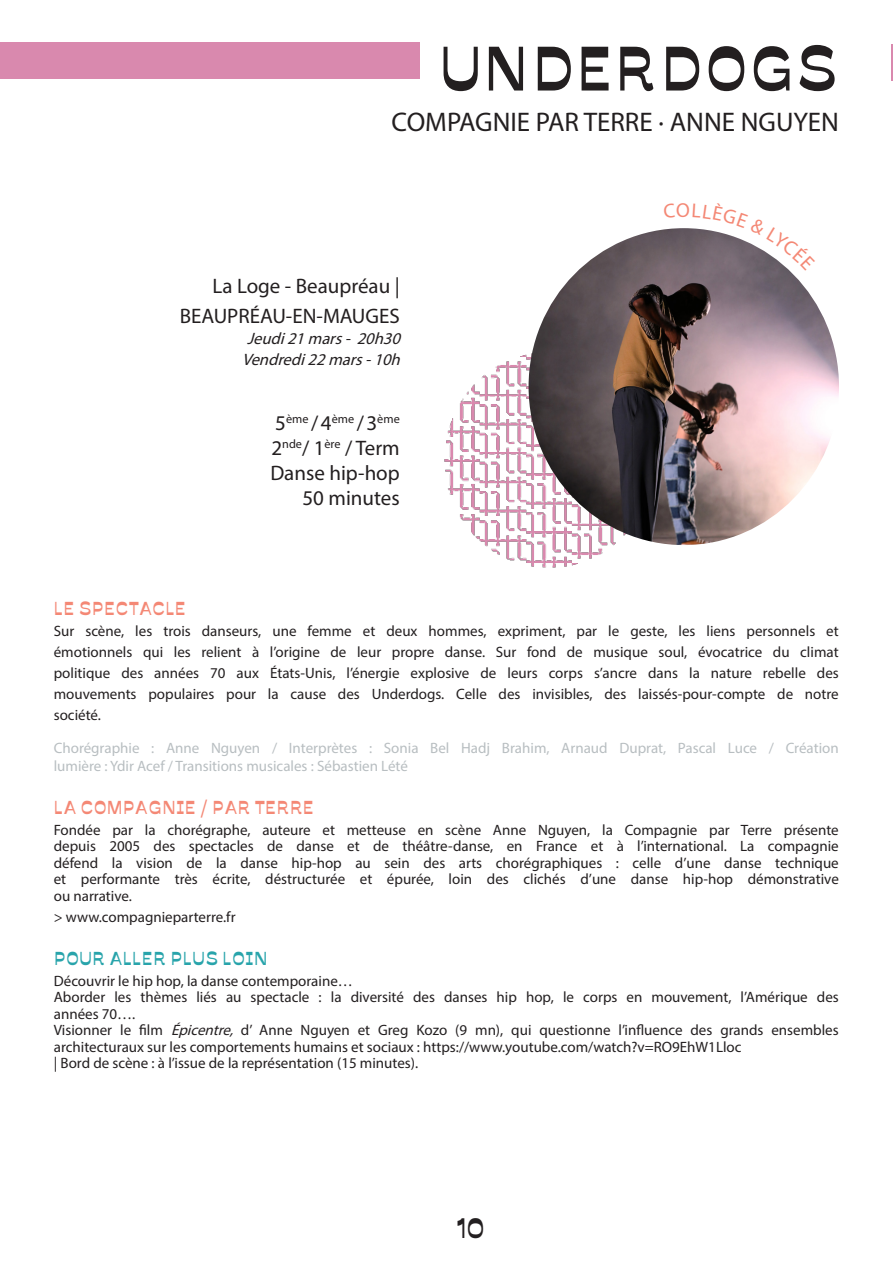
<style>
.page{position:relative;width:893px;height:1263px;background:#fff}
.page>*{position:absolute;margin:0;border:0;box-sizing:border-box;transform-origin:0 0}
.t1{font:60px "Savate";color:#231f20}
.t2{font:27px "Myriad Pro";color:#231f20}
.t3{font:27px "Savate";color:#231f20}
.t4{font:21px "Myriad Pro";color:#231f20}
.t5{font:18px "Savate";color:#f48875}
.t6{font:18px "Savate";color:#28a4ab}
.t7{font:italic 16.5px "Myriad Pro";color:#231f20}
.t8{font:15px/16.5px "Myriad Pro";color:#231f20;text-align:justify}
.t9{font:15px/18px "Myriad Pro";color:#b8bec1}
.t10{font:12.3px "Myriad Pro";color:#231f20}
.s1{font-size:21px}
.s2{font-style:italic}
</style>
<div class="page">
<img style="left:444px;top:354px;width:170px;height:214px">
<div style="left:0;top:43px;width:419px;height:36px;background:#d989ae"></div>
<img style="left:529px;top:229px;width:310px;height:316px">
<hr style="left:892px;top:44px;width:1px;height:37px;background:#d989ae">
<svg style="left:664px;top:228px;width:151px;height:42px"></svg>
<p class="t1" style="left:439px;top:24px;width:402px">UNDERDOGS</p>
<p class="t2" style="left:392px;top:105px;width:449px">COMPAGNIE PAR TERRE · ANNE NGUYEN</p>
<p class="t4" style="left:213px;top:273px;width:189px">La Loge - Beaupréau |</p>
<p class="t4" style="left:180px;top:303px;width:222px">BEAUPRÉAU-EN-MAUGES</p>
<p class="t7" style="left:247px;top:328px;width:160px">Jeudi21mars- 20h30</p>
<p class="t7" style="left:242px;top:349px;width:165px">Vendredi22mars-10h</p>
<p class="t10" style="left:275px;top:411px;width:126px"><span class="s1">5</span>ème <span class="s1">/4</span>ème <span class="s1">/3</span>ème</p>
<p class="t4" style="left:271px;top:435px;width:130px">2<sup>nde</sup>/ 1<sup>ère</sup> / Term</p>
<p class="t4" style="left:270px;top:460px;width:131px">Danse hip-hop</p>
<p class="t4" style="left:302px;top:485px;width:99px">50 minutes</p>
<p class="t5" style="left:54px;top:595px;width:134px">LE SPECTACLE</p>
<p class="t8" style="left:54px;top:620px;width:786px;line-height:21px">Sur scène, les trois danseurs, une femme et deux hommes, expriment, par le geste, les liens personnels et émotionnels qui les relient à l’origine de leur propre danse. Sur fond de musique soul, évocatrice du climat politique des années 70 aux États-Unis, l’énergie explosive de leurs corps s’ancre dans la nature rebelle des mouvements populaires pour la cause des Underdogs. Celle des invisibles, des laissés-pour-compte de notre société.</p>
<p class="t9" style="left:54px;top:739px;width:786px">Chorégraphie : Anne Nguyen / Interprètes : Sonia Bel Hadj Brahim, Arnaud Duprat, Pascal Luce / Création lumière : Ydir Acef / Transitions musicales : Sébastien Lété</p>
<p class="t5" style="left:54px;top:793px;width:262px">LA COMPAGNIE / PAR TERRE</p>
<p class="t8" style="left:54px;top:821px;width:786px">Fondée par la chorégraphe, auteure et metteuse en scène Anne Nguyen, la Compagnie par Terre présente depuis 2005 des spectacles de danse et de théâtre-danse, en France et à l’international. La compagnie défend la vision de la danse hip-hop au sein des arts chorégraphiques : celle d’une danse technique et performante très écrite, déstructurée et épurée, loin des clichés d’une danse hip-hop démonstrative ou narrative.</p>
<p class="t8" style="left:54px;top:908px;width:183px">&gt; www.compagnieparterre.fr</p>
<p class="t6" style="left:54px;top:945px;width:216px">POUR ALLER PLUS LOIN</p>
<p class="t8" style="left:54px;top:972px;width:300px">Découvrir le hip hop, la danse contemporaine…</p>
<p class="t8" style="left:54px;top:989px;width:786px">Aborder les thèmes liés au spectacle : la diversité des danses hip hop, le corps en mouvement, l’Amérique des années 70….</p>
<p class="t8" style="left:54px;top:1022px;width:786px">Visionner le film <span class="s2">Épicentre,</span> d’ Anne Nguyen et Greg Kozo (9 mn), qui questionne l’influence des grands ensembles architecturaux sur les comportements humains et sociaux : https://www.youtube.com/watch?v=RO9EhW1Lloc</p>
<p class="t8" style="left:54px;top:1055px;width:366px">| Bord de scène : à l’issue de la représentation (15 minutes).</p>
<p class="t3" style="left:456px;top:1208px;width:30px">10</p>
</div>
